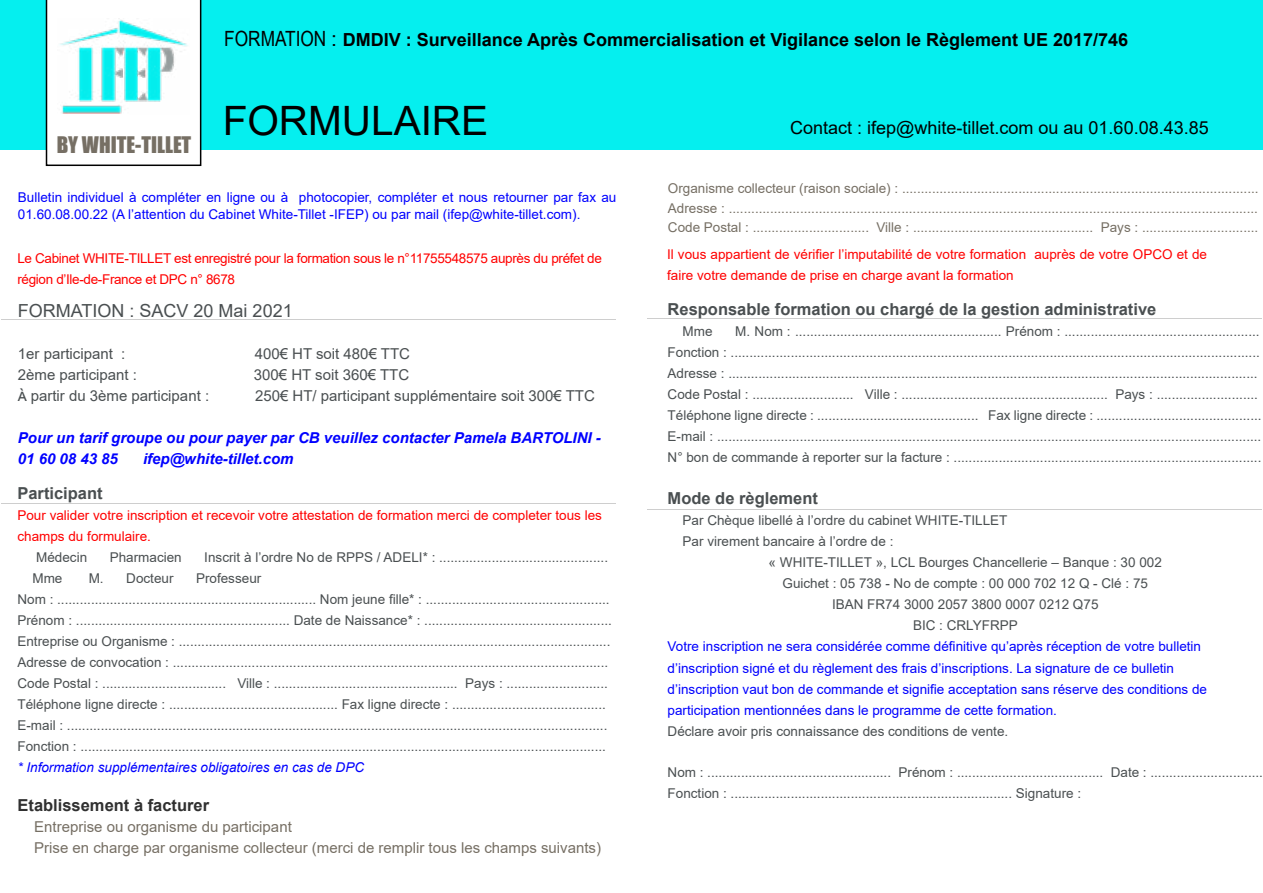
<style>
.page{position:relative;width:1263px;height:893px;background:#fff}
.page>*{position:absolute;margin:0;border:0;box-sizing:border-box;transform-origin:0 0}
.t1{font:40.5px "Arial";color:#000}
.t2{font:21px "Impact";color:#766f64}
.t3{font:700 18px "Arial";color:#000}
.t4{font:18px "Arial";color:#000}
.t5{font:18px "Arial";color:#4a4f51}
.t6{font:700 16.5px "Arial";color:#4a4f51}
.t7{font:700 16.5px "Arial";color:#303030}
.t8{font:15px "Arial";color:#4a4f51}
.t9{font:15px/21px "Arial";color:#766f64}
.t10{font:italic 700 15px/21px "Arial";color:#00f}
.t11{font:13.5px/21px "Arial";color:#4a4f51}
.t12{font:13.5px/21px "Arial";color:#00f}
.t13{font:13.5px/19.5px "Arial";color:#766f64;text-align:justify}
.t14{font:13.5px/21px "Arial";color:#f00}
.t15{font:13.5px/21px "Arial";letter-spacing:-.025em;color:#f00}
.t16{font:italic 13.5px "Arial";color:#00f}
.s1{font-family:"Arial Narrow";font-weight:400;font-size:21px}
.s2{font-weight:400;font-size:21px}
.s3{font-size:16.5px}
</style>
<div class="page">
<div style="left:0;top:0;width:1263px;height:149px;background:#05efef"></div>
<svg style="left:46px;top:0;width:155px;height:166px"></svg>
<hr style="left:1px;top:319px;width:615px;height:1px;background:#cecece">
<hr style="left:646px;top:318px;width:615px;height:1px;background:#cecece">
<hr style="left:646px;top:509px;width:615px;height:1px;background:#cecece">
<hr style="left:1px;top:503px;width:615px;height:1px;background:#cecece">
<h3 class="t3" style="left:224px;top:27px;width:905px"><span class="s1">FORMATION</span> <span class="s2">:</span> DMDIV : Surveillance Après Commercialisation et Vigilance selon le Règlement UE 2017/746</h3>
<h1 class="t1" style="left:223px;top:93px;width:267px">FORMULAIRE</h1>
<h2 class="t2" style="left:57px;top:129px;width:136px">BY WHITE-TILLET</h2>
<p class="t12" style="left:18px;top:190px;width:600px;line-height:16.2px">Bulletin individuel à compléter en ligne ou à photocopier, compléter et nous retourner par fax au<br>01.60.08.00.22 (A l’attention du Cabinet White-Tillet -IFEP) ou par mail (ifep@white-tillet.com).</p>
<p class="t15" style="left:17px;top:248px;width:586px">Le Cabinet WHITE-TILLET est enregistré pour la formation sous le n°11755548575 auprès du préfet de région d’Ile-de-France et DPC n° 8678</p>
<h3 class="t5" style="left:18px;top:299px;width:276px">FORMATION : SACV 20 Mai 2021</h3>
<p class="t8" style="left:18px;top:344px;width:109px">1er participant :</p>
<p class="t8" style="left:255px;top:344px;width:157px">400€ HT soit 480€ TTC</p>
<p class="t8" style="left:18px;top:365px;width:121px">2ème participant :</p>
<p class="t8" style="left:254px;top:365px;width:157px">300€ HT soit 360€ TTC</p>
<p class="t8" style="left:18px;top:386px;width:193px"><span class="s3">à</span> partir du 3ème participant :</p>
<p class="t8" style="left:255px;top:386px;width:341px">250€ HT/ participant supplémentaire soit 300€ TTC</p>
<p class="t10" style="left:18px;top:428px;width:584px">Pour un tarif groupe ou pour payer par CB veuillez contacter Pamela BARTOLINI -<br>01 60 08 43 85</p>
<p class="t10" style="left:143px;top:449px;width:152px">ifep@white-tillet.com</p>
<p class="t6" style="left:17px;top:482px;width:87px">Participant</p>
<p class="t14" style="left:17px;top:505px;width:586px">Pour valider votre inscription et recevoir votre attestation de formation merci de completer tous les champs du formulaire.</p>
<p class="t11" style="left:36px;top:547px;width:53px">Médecin</p>
<p class="t11" style="left:110px;top:547px;width:74px">Pharmacien</p>
<p class="t11" style="left:204px;top:547px;width:405px">Inscrit à l’ordre No de RPPS / ADELI* : .............................................</p>
<p class="t11" style="left:32px;top:568px;width:31px">Mme</p>
<p class="t11" style="left:89px;top:568px;width:86px">M. Docteur</p>
<p class="t11" style="left:17px;top:568px;width:596px;text-indent:179px">Professeur<br>Nom : ..................................................................... Nom jeune fille* : .................................................<br>Prénom : ......................................................... Date de Naissance* : ..................................................<br>Entreprise ou Organisme : ...................................................................................................................<br>Adresse de convocation : ....................................................................................................................<br>Code Postal : ................................. Ville : ................................................. Pays : ...........................<br>Téléphone ligne directe : ............................................. Fax ligne directe : .........................................<br>E-mail : ................................................................................................................................................<br>Fonction : ............................................................................................................................................</p>
<p class="t16" style="left:17px;top:759px;width:348px">* Information supplémentaires obligatoires en cas de DPC</p>
<p class="t7" style="left:18px;top:793px;width:193px">Etablissement à facturer</p>
<p class="t9" style="left:34px;top:816px;width:568px">Entreprise ou organisme du participant<br>Prise en charge par organisme collecteur (merci de remplir tous les champs suivants)</p>
<h3 class="t4" style="left:790px;top:115px;width:420px">Contact : ifep@white-tillet.com ou au 01.60.08.43.85</h3>
<p class="t13" style="left:668px;top:179px;width:592px">Organisme collecteur (raison sociale) : ...............................................................................................<br>Adresse : .............................................................................................................................................<br>Code Postal : ............................... Ville : ................................................ Pays : ...............................</p>
<p class="t14" style="left:667px;top:244px;width:541px">Il vous appartient de vérifier l’imputabilité de votre formation auprès de votre OPCO et de faire votre demande de prise en charge avant la formation</p>
<p class="t6" style="left:668px;top:297px;width:490px">Responsable formation ou chargé de la gestion administrative</p>
<p class="t11" style="left:683px;top:320px;width:31px">Mme</p>
<p class="t11" style="left:668px;top:320px;width:595px;text-indent:68px">M. Nom : ....................................................... Prénom : ....................................................<br>Fonction : .............................................................................................................................................<br>Adresse : .............................................................................................................................................<br>Code Postal : ........................... Ville : ....................................................... Pays : ...........................<br>Téléphone ligne directe : ........................................... Fax ligne directe : ............................................<br>E-mail : .................................................................................................................................................<br>N° bon de commande à reporter sur la facture : ..................................................................................</p>
<p class="t6" style="left:668px;top:487px;width:152px">Mode de règlement</p>
<p class="t11" style="left:683px;top:510px;width:326px">Par Chèque libellé à l’ordre du cabinet WHITE-TILLET</p>
<p class="t11" style="left:683px;top:531px;width:212px">Par virement bancaire à l’ordre de :</p>
<p class="t11" style="left:769px;top:552px;width:395px">« WHITE-TILLET », LCL Bourges Chancellerie – Banque : 30 002</p>
<p class="t11" style="left:782px;top:573px;width:367px">Guichet : 05 738 - No de compte : 00 000 702 12 Q - Clé : 75</p>
<p class="t11" style="left:832px;top:594px;width:268px">IBAN FR74 3000 2057 3800 0007 0212 Q75</p>
<p class="t11" style="left:913px;top:615px;width:106px">BIC : CRLYFRPP</p>
<p class="t12" style="left:668px;top:636px;width:541px">Votre inscription ne sera considérée comme définitive qu’après réception de votre bulletin d’inscription signé et du règlement des frais d’inscriptions. La signature de ce bulletin d’inscription vaut bon de commande et signifie acceptation sans réserve des conditions de participation mentionnées dans le programme de cette formation.</p>
<p class="t11" style="left:668px;top:720px;width:342px">Déclare avoir pris connaissance des conditions de vente.</p>
<p class="t11" style="left:668px;top:762px;width:597px">Nom : ................................................. Prénom : ....................................... Date : ..............................<br>Fonction : ........................................................................... Signature :</p>
</div>
